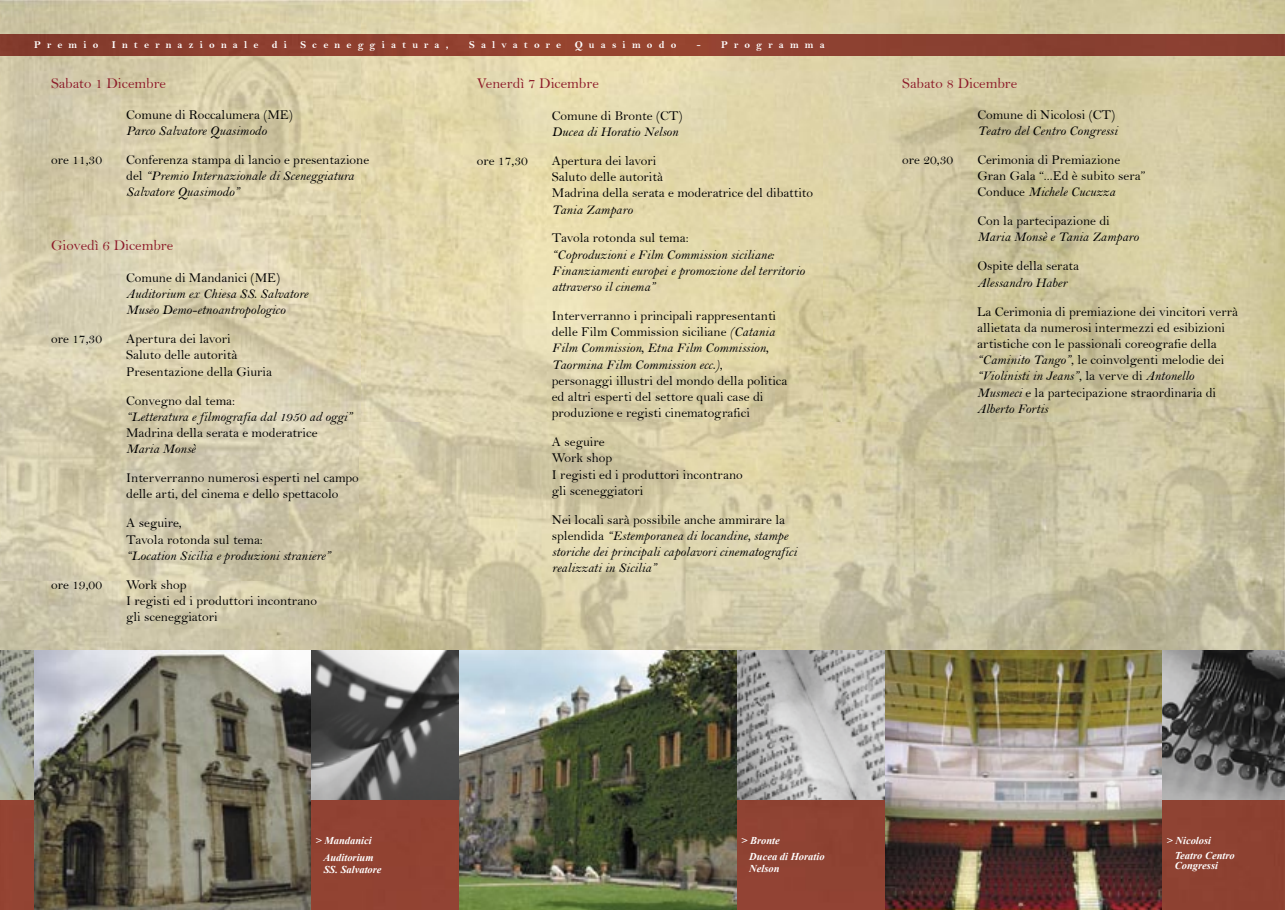
<style>
.page{position:relative;width:1285px;height:910px;background:#fff}
.page>*{position:absolute;margin:0;border:0;box-sizing:border-box;transform-origin:0 0}
.t1{font:15px "Bell";color:#8d1a29}
.t2{font:13.5px/16.2px "Bell";color:#000}
.t3{font:13.5px/16.2px "Bell MT Italic";color:#000}
.t4{font:italic 700 10.5px/16.8px "Times New Roman";color:#fff}
.t5{font:10.5px "Bell MT Bold";letter-spacing:.59em;color:#fff}
.s1{font-family:"Bell"}
.s2{font-family:"Bell MT Italic"}
</style>
<div class="page">
<img style="left:0;top:0;width:1284px;height:651px">
<div style="left:0;top:799px;width:1284px;height:111px;background:#904232"></div>
<img style="left:0;top:34px;width:1284px;height:21px">
<img style="left:1160px;top:651px;width:124px;height:148px">
<img style="left:310px;top:651px;width:149px;height:148px">
<img style="left:736px;top:651px;width:149px;height:148px">
<img style="left:459px;top:651px;width:277px;height:259px">
<img style="left:885px;top:651px;width:275px;height:259px">
<img style="left:0;top:651px;width:34px;height:148px">
<img style="left:34px;top:651px;width:276px;height:259px">
<p class="t5" style="left:34px;top:39px;width:66px">Premio</p>
<p class="t5" style="left:112px;top:39px;width:148px">Internazionale</p>
<p class="t5" style="left:272px;top:39px;width:17px">d i</p>
<p class="t5" style="left:300px;top:39px;width:150px">Sceneggiatura,</p>
<p class="t5" style="left:469px;top:39px;width:94px">Salvatore</p>
<p class="t5" style="left:574px;top:39px;width:103px">Quasimodo</p>
<p class="t5" style="left:696px;top:39px;width:129px">- Programma</p>
<p class="t1" style="left:51px;top:74px;width:116px">Sabato 1 Dicembre</p>
<p class="t2" style="left:126px;top:106px;width:168px">Comune di Roccalumera (ME)</p>
<p class="t3" style="left:126px;top:122px;width:142px">Parco Salvatore Quasimodo</p>
<p class="t2" style="left:51px;top:151px;width:53px">ore 11,30</p>
<p class="t2" style="left:126px;top:151px;width:244px">Conferenza stampa di lancio e presentazione</p>
<p class="t3" style="left:126px;top:168px;width:229px"><span class="s1">del</span> “Premio Internazionale di Sceneggiatura<br>Salvatore Quasimodo”</p>
<p class="t1" style="left:476px;top:74px;width:123px">Venerdì 7 Dicembre</p>
<p class="t2" style="left:551px;top:107px;width:132px">Comune di Bronte (CT)</p>
<p class="t3" style="left:551px;top:124px;width:128px">Ducea di Horatio Nelson</p>
<p class="t2" style="left:476px;top:152px;width:53px">ore 17,30</p>
<p class="t2" style="left:551px;top:152px;width:263px">Apertura dei lavori<br>Saluto delle autorità<br>Madrina della serata e moderatrice del dibattito</p>
<p class="t3" style="left:551px;top:201px;width:82px">Tania Zamparo</p>
<p class="t2" style="left:551px;top:230px;width:138px">Tavola rotonda sul tema:</p>
<p class="t3" style="left:551px;top:246px;width:254px">“Coproduzioni e Film Commission siciliane:<br>Finanziamenti europei e promozione del territorio attraverso il cinema”</p>
<p class="t2" style="left:551px;top:308px;width:226px">Interverranno i principali rappresentanti delle Film Commission siciliane <span class="s2">(Catania</span></p>
<p class="t3" style="left:551px;top:340px;width:218px">Film Commission, Etna Film Commission,<br>Taormina Film Commission ecc.)<span class="s1">,</span></p>
<p class="t2" style="left:551px;top:372px;width:237px">personaggi illustri del mondo della politica ed altri esperti del settore quali case di produzione e registi cinematografici</p>
<p class="t2" style="left:551px;top:434px;width:192px">A seguire<br>Work shop<br>I registi ed i produttori incontrano gli sceneggiatori</p>
<p class="t2" style="left:551px;top:511px;width:235px">Nei locali sarà possibile anche ammirare la</p>
<p class="t3" style="left:551px;top:527px;width:246px"><span class="s1">splendida</span> “Estemporanea di locandine, stampe storiche dei principali capolavori cinematografici realizzati in Sicilia”</p>
<p class="t1" style="left:51px;top:236px;width:124px">Giovedì 6 Dicembre</p>
<p class="t2" style="left:126px;top:269px;width:155px">Comune di Mandanici (ME)</p>
<p class="t3" style="left:126px;top:286px;width:183px">Auditorium ex Chiesa SS. Salvatore<br>Museo Demo-etnoantropologico</p>
<p class="t2" style="left:51px;top:331px;width:53px">ore 17,30</p>
<p class="t2" style="left:126px;top:331px;width:147px">Apertura dei lavori<br>Saluto delle autorità<br>Presentazione della Giuria</p>
<p class="t2" style="left:126px;top:392px;width:110px">Convegno dal tema:</p>
<p class="t3" style="left:126px;top:408px;width:228px">“Letteratura e filmografia dal 1950 ad oggi”</p>
<p class="t2" style="left:126px;top:424px;width:193px">Madrina della serata e moderatrice</p>
<p class="t3" style="left:126px;top:441px;width:71px">Maria Monsè</p>
<p class="t2" style="left:126px;top:470px;width:234px">Interverranno numerosi esperti nel campo delle arti, del cinema e dello spettacolo</p>
<p class="t2" style="left:126px;top:515px;width:138px">A seguire,<br>Tavola rotonda sul tema:</p>
<p class="t3" style="left:126px;top:547px;width:206px">“Location Sicilia e produzioni straniere”</p>
<p class="t2" style="left:51px;top:576px;width:53px">ore 19,00</p>
<p class="t2" style="left:126px;top:576px;width:192px">Work shop<br>I registi ed i produttori incontrano gli sceneggiatori</p>
<p class="t1" style="left:902px;top:74px;width:116px">Sabato 8 Dicembre</p>
<p class="t2" style="left:977px;top:106px;width:139px">Comune di Nicolosi (CT)</p>
<p class="t3" style="left:977px;top:122px;width:142px">Teatro del Centro Congressi</p>
<p class="t2" style="left:902px;top:151px;width:53px">ore 20,30</p>
<p class="t2" style="left:977px;top:151px;width:170px">Cerimonia di Premiazione<br>Gran Gala “...Ed è subito sera”</p>
<p class="t3" style="left:977px;top:184px;width:139px"><span class="s1">Conduce</span> Michele Cucuzza</p>
<p class="t2" style="left:977px;top:213px;width:134px">Con la partecipazione di</p>
<p class="t3" style="left:977px;top:229px;width:163px">Maria Monsè e Tania Zamparo</p>
<p class="t2" style="left:977px;top:258px;width:103px">Ospite della serata</p>
<p class="t3" style="left:977px;top:274px;width:91px">Alessandro Haber</p>
<p class="t2" style="left:977px;top:303px;width:262px">La Cerimonia di premiazione dei vincitori verrà allietata da numerosi intermezzi ed esibizioni artistiche con le passionali coreografie della <span class="s2">“Caminito Tango”</span>, le coinvolgenti melodie dei</p>
<p class="t3" style="left:977px;top:368px;width:218px">“Violinisti in Jeans”<span class="s1">, la verve di</span> Antonello</p>
<p class="t2" style="left:977px;top:384px;width:240px"><span class="s2">Musmeci</span> e la partecipazione straordinaria di</p>
<p class="t3" style="left:977px;top:400px;width:72px">Alberto Fortis</p>
<p class="t4" style="left:316px;top:832px;width:59px;text-align:right">&gt; Mandanici<br>Auditorium</p>
<p class="t4" style="left:324px;top:861px;width:59px">SS. Salvatore</p>
<p class="t4" style="left:749px;top:832px;width:77px;line-height:16.2px;text-indent:-8px">&gt; Bronte<br>Ducea di Horatio</p>
<p class="t4" style="left:749px;top:860px;width:32px">Nelson</p>
<p class="t4" style="left:1174px;top:833px;width:61px;line-height:14.7px;text-indent:-8px">&gt; Nicolosi<br>Teatro Centro</p>
<p class="t4" style="left:1174px;top:857px;width:45px">Congressi</p>
</div>
